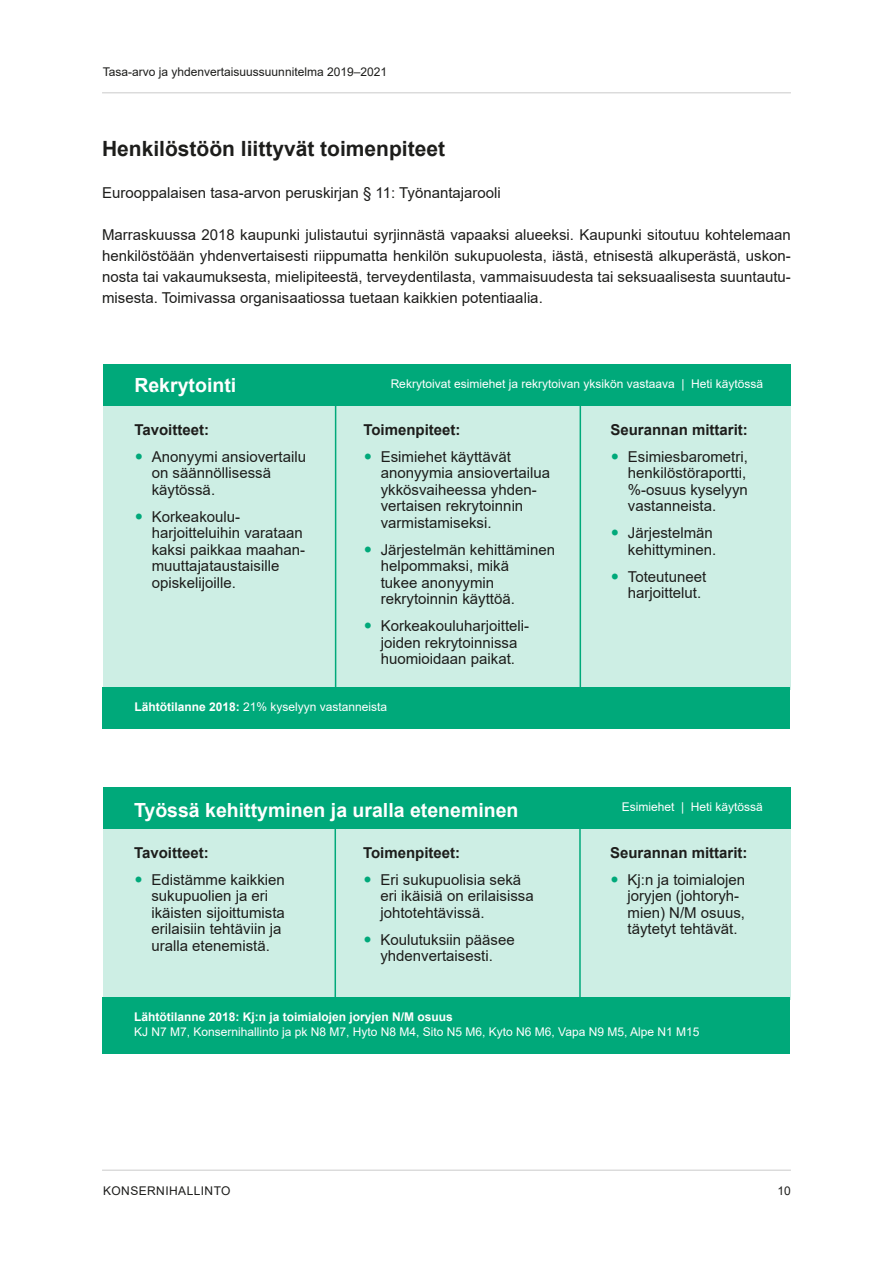
<style>
.page{position:relative;width:893px;height:1263px;background:#fff}
.page>*{position:absolute;margin:0;border:0;box-sizing:border-box;transform-origin:0 0}
._1_1_Otsikko{font:700 21px "Arial";color:#1d1d1b}
.Leipäteksti{font:700 19.5px "Arial";color:#fff}
.Leipäteksti-2{font:15px/16.5px "Arial";color:#1d1d1b}
.Leipäteksti-3{font:700 15px "Arial";color:#1d1d1b}
.Leipäteksti-4{font:12px/15px "Arial";color:#fff}
.t1{font:12px "Arial";color:#1d1d1b}
.t2{font:12px "Arial";letter-spacing:.035em;color:#1d1d1b}
.s1{font-weight:700}
</style>
<div class="page">
<hr style="left:102px;top:1169px;width:689px;height:2px;background:#d0d0d0">
<hr style="left:102px;top:92px;width:689px;height:1px;background:#d0d0d0">
<div style="left:103px;top:395px;width:688px;height:295px;background:#cdeee4"></div>
<div style="left:103px;top:365px;width:688px;height:41px;background:#00a97a"></div>
<hr style="left:335px;top:405px;width:1px;height:285px;background:#00a97a">
<hr style="left:580px;top:405px;width:1px;height:285px;background:#00a97a">
<div style="left:103px;top:687px;width:687px;height:41px;background:#00a97a"></div>
<div style="left:103px;top:818px;width:688px;height:182px;background:#cdeee4"></div>
<div style="left:103px;top:787px;width:688px;height:42px;background:#00a97a"></div>
<hr style="left:335px;top:828px;width:1px;height:172px;background:#00a97a">
<hr style="left:579px;top:828px;width:2px;height:172px;background:#00a97a">
<div style="left:102px;top:997px;width:688px;height:56px;background:#00a97a"></div>
<p class="t1" style="left:103px;top:64px;width:286px">Tasa-arvo ja yhdenvertaisuussuunnitelma 2019–2021</p>
<p class="_1_1_Otsikko" style="left:102px;top:133px;width:345px">Henkilöstöön liittyvät toimenpiteet</p>
<p class="Leipäteksti-2" style="left:102px;top:184px;width:400px">Eurooppalaisen tasa-arvon peruskirjan § 11: Työnantajarooli</p>
<p class="Leipäteksti-2" style="left:102px;top:224px;width:690px;line-height:21px;text-align:justify">Marraskuussa 2018 kaupunki julistautui syrjinnästä vapaaksi alueeksi. Kaupunki sitoutuu kohtelemaan henkilöstöään yhdenvertaisesti riippumatta henkilön sukupuolesta, iästä, etnisestä alkuperästä, uskon&shy;nosta tai vakaumuksesta, mielipiteestä, terveydentilasta, vammaisuudesta tai seksuaalisesta suuntautu&shy;misesta. Toimivassa organisaatiossa tuetaan kaikkien potentiaalia.</p>
<p class="Leipäteksti" style="left:134px;top:371px;width:103px">Rekrytointi</p>
<p class="Leipäteksti-3" style="left:134px;top:419px;width:76px">Tavoitteet:</p>
<p class="Leipäteksti-2" style="left:152px;top:448px;width:156px">Anonyymi ansiovertailu on säännöllisessä käytössä.</p>
<p class="Leipäteksti-2" style="left:152px;top:508px;width:155px">Korkeakoulu&shy;harjoitteluihin varataan kaksi paikkaa maahan&shy;muuttajataustaisille opiskelijoille.</p>
<p class="Leipäteksti-4" style="left:391px;top:376px;width:374px">Rekrytoivat esimiehet ja rekrytoivan yksikön vastaava | Heti käytössä</p>
<p class="Leipäteksti-3" style="left:363px;top:419px;width:99px">Toimenpiteet:</p>
<p class="Leipäteksti-2" style="left:381px;top:448px;width:171px">Esimiehet käyttävät anonyymia ansiovertailua ykkösvaiheessa yhden&shy;vertaisen rekrytoinnin varmistamiseksi.</p>
<p class="Leipäteksti-2" style="left:381px;top:541px;width:176px">Järjestelmän kehittäminen helpommaksi, mikä<br>tukee anonyymin rekrytoinnin käyttöä.</p>
<p class="Leipäteksti-2" style="left:381px;top:618px;width:150px">Korkeakouluharjoitteli&shy;joiden rekrytoinnissa huomioidaan paikat.</p>
<p class="Leipäteksti-3" style="left:610px;top:419px;width:139px">Seurannan mittarit:</p>
<p class="Leipäteksti-2" style="left:628px;top:448px;width:122px;text-align:justify">Esimiesbarometri, henkilöstöraportti, %-osuus kyselyyn vastanneista.</p>
<p class="Leipäteksti-2" style="left:628px;top:525px;width:90px">Järjestelmän kehittyminen.</p>
<p class="Leipäteksti-2" style="left:628px;top:568px;width:80px">Toteutuneet harjoittelut.</p>
<p class="Leipäteksti-4" style="left:134px;top:699px;width:254px"><span class="s1">Lähtötilanne 2018:</span> 21% kyselyyn vastanneista</p>
<p class="Leipäteksti" style="left:134px;top:796px;width:386px">Työssä kehittyminen ja uralla eteneminen</p>
<p class="Leipäteksti-3" style="left:134px;top:842px;width:76px">Tavoitteet:</p>
<p class="Leipäteksti-2" style="left:380px;top:871px;width:155px">Eri sukupuolisia sekä eri ikäisiä on erilaisissa johtotehtävissä.</p>
<p class="Leipäteksti-2" style="left:380px;top:931px;width:136px">Koulutuksiin pääsee yhdenvertaisesti.</p>
<p class="Leipäteksti-3" style="left:363px;top:842px;width:99px">Toimenpiteet:</p>
<p class="Leipäteksti-2" style="left:151px;top:871px;width:135px">Edistämme kaikkien sukupuolien ja eri ikäisten sijoittumista erilaisiin tehtäviin ja uralla etenemistä.</p>
<p class="Leipäteksti-4" style="left:622px;top:799px;width:143px">Esimiehet | Heti käytössä</p>
<p class="Leipäteksti-3" style="left:610px;top:842px;width:139px">Seurannan mittarit:</p>
<p class="Leipäteksti-2" style="left:627px;top:871px;width:119px">Kj:n ja toimialojen joryjen (johtoryh&shy;mien) N/M osuus, täytetyt tehtävät.</p>
<p class="Leipäteksti-4" style="left:134px;top:1009px;width:567px"><span class="s1">Lähtötilanne 2018: Kj:n ja toimialojen joryjen N/M osuus<br></span>KJ N7 M7, Konsernihallinto ja pk N8 M7, Hyto N8 M4, Sito N5 M6, Kyto N6 M6, Vapa N9 M5, Alpe N1 M15</p>
<p class="t2" style="left:103px;top:1183px;width:129px">KONSERNIHALLINTO</p>
<p class="t1" style="left:778px;top:1182px;width:15px">10</p>
</div>
